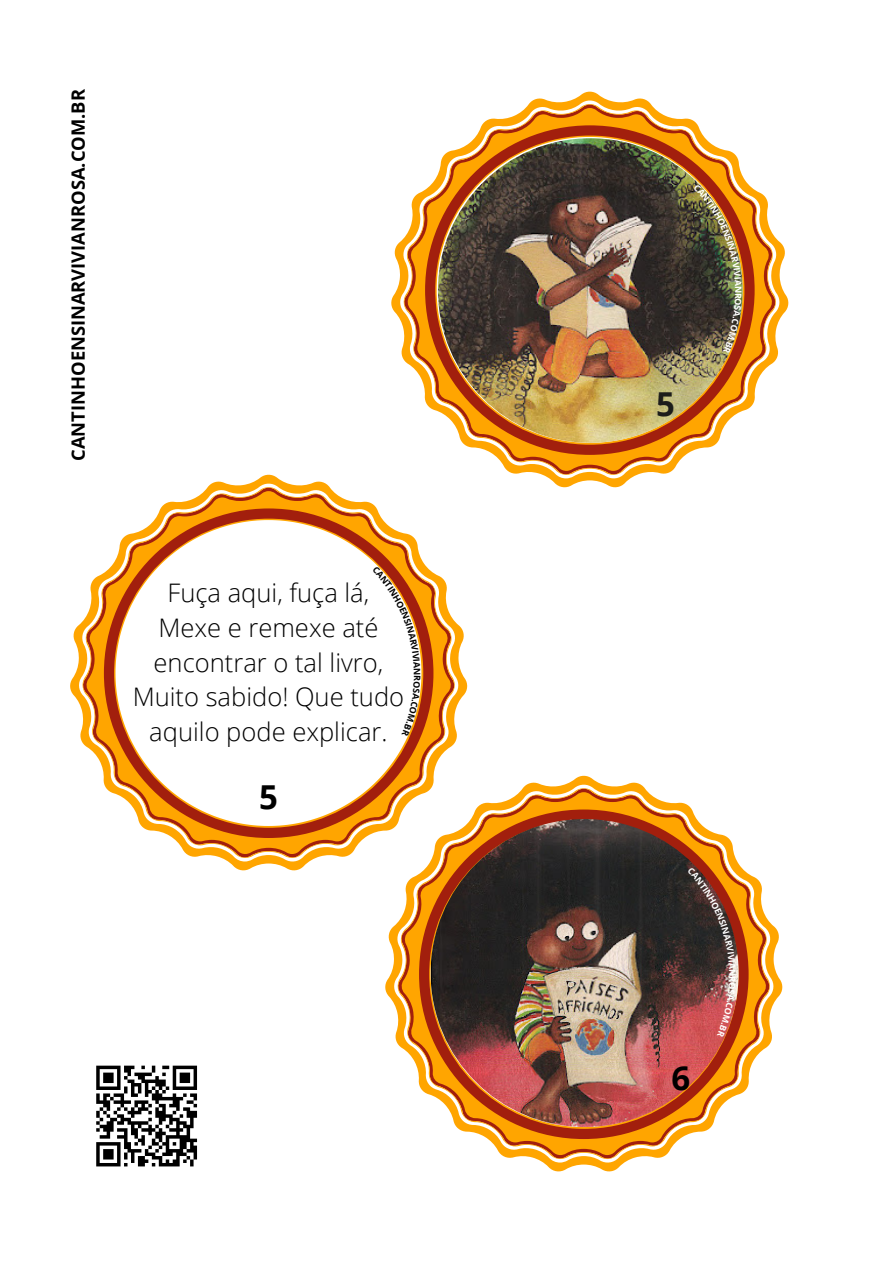
<style>
.page{position:relative;width:893px;height:1264px;background:#fff}
.page>*{position:absolute;margin:0;border:0;box-sizing:border-box;transform-origin:0 0}
.t1{font:700 33px "Open Sans";color:#000}
.t2{font:700 33px "Open Sans";color:#1d1d1b}
.t3{font:300 25.5px/34.8px "Open Sans";color:#000;text-align:center}
.t4{font:700 18.3px "Open Sans";color:#000}
</style>
<div class="page">
<svg style="left:391px;top:91px;width:398px;height:397px"></svg>
<svg style="left:399px;top:99px;width:381px;height:381px"></svg>
<svg style="left:402px;top:104px;width:375px;height:371px"></svg>
<svg style="left:425px;top:125px;width:329px;height:330px"></svg>
<svg style="left:436px;top:137px;width:306px;height:306px"></svg>
<svg style="left:70px;top:474px;width:398px;height:397px"></svg>
<svg style="left:78px;top:482px;width:381px;height:381px"></svg>
<svg style="left:81px;top:487px;width:375px;height:371px"></svg>
<svg style="left:104px;top:508px;width:329px;height:330px"></svg>
<svg style="left:115px;top:520px;width:306px;height:306px"></svg>
<svg style="left:384px;top:775px;width:399px;height:397px"></svg>
<svg style="left:393px;top:783px;width:381px;height:380px"></svg>
<svg style="left:396px;top:788px;width:375px;height:370px"></svg>
<svg style="left:419px;top:809px;width:329px;height:329px"></svg>
<svg style="left:430px;top:821px;width:306px;height:305px"></svg>
<img style="left:438px;top:138px;width:304px;height:305px;border-radius:50%">
<svg style="left:134px;top:601px;width:102px;height:82px"></svg>
<svg style="left:96px;top:1065px;width:102px;height:102px"></svg>
<img style="left:430px;top:819px;width:308px;height:307px;border-radius:50%">
<img style="left:693px;top:184px;width:48px;height:170px">
<svg style="left:372px;top:566px;width:48px;height:170px"></svg>
<svg style="left:687px;top:867px;width:48px;height:170px;background:#754036"></svg>
<p class="t4" style="left:65px;top:461px;width:373px;rotate:-90deg">CANTINHOENSINARVIVIANROSA.COM.BR</p>
<p class="t3" style="left:133px;top:574px;width:273px">Fuça aqui, fuça lá,<br>Mexe e remexe até encontrar o tal livro,<br>Muito sabido! Que tudo aquilo pode explicar.</p>
<p class="t1" style="left:259px;top:774px;width:20px">5</p>
<p class="t2" style="left:656px;top:380px;width:20px">5</p>
<p class="t1" style="left:671px;top:1054px;width:20px">6</p>
</div>
